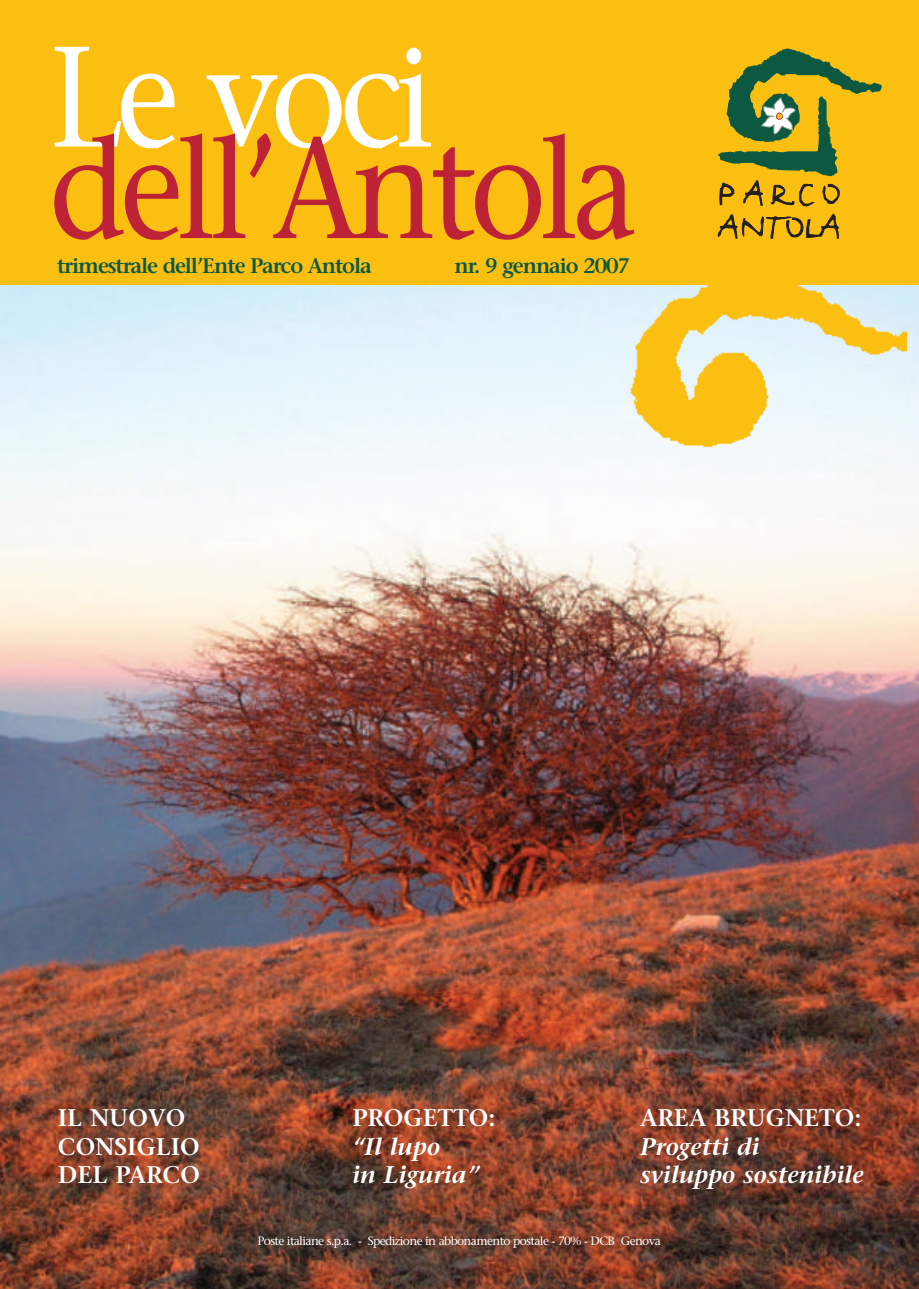
<style>
.page{position:relative;width:919px;height:1289px;background:#fff}
.page>*{position:absolute;margin:0;border:0;box-sizing:border-box;transform-origin:0 0}
.t1{font:142.35px "Stone Serif";letter-spacing:-.05em;color:#be2237;scale:.9 1}
.t2{font:142.35px "Stone Serif";letter-spacing:-.05em;color:#fff;scale:.9 1}
.t3{font:600 24px/28.8px "Stone Serif";color:#fff}
.t4{font:italic 600 24px/28.8px "Stone Serif";color:#fff}
.t5{font:600 21px "Stone Serif";letter-spacing:-.055em;color:#0d5840}
.t6{font:12px "Stone Serif";letter-spacing:-.05em;color:#fff}
</style>
<div class="page">
<img style="left:0;top:285px;width:918px;height:1003px">
<div style="left:0;top:1px;width:918px;height:284px;background:#fbbf12"></div>
<img style="left:625px;top:285px;width:280px;height:167px">
<svg style="left:718px;top:48px;width:164px;height:159px"></svg>
<svg style="left:717px;top:213px;width:122px;height:26px"></svg>
<h1 class="t2" style="left:49px;top:42px;width:429px">Le voci</h1>
<h1 class="t1" style="left:49px;top:133px;width:654px">dell’Antola</h1>
<h3 class="t5" style="left:57px;top:257px;width:316px">trimestrale dell’Ente Parco Antola</h3>
<h3 class="t5" style="left:454px;top:258px;width:177px">nr. 9 gennaio 2007</h3>
<h2 class="t3" style="left:58px;top:1105px;width:144px">IL NUOVO<br>CONSIGLIO<br>DEL PARCO</h2>
<h2 class="t3" style="left:352px;top:1105px;width:145px">PROGETTO:</h2>
<h2 class="t4" style="left:352px;top:1134px;width:128px">“Il lupo<br>in Liguria”</h2>
<h2 class="t3" style="left:640px;top:1105px;width:223px">AREA BRUGNETO:</h2>
<h2 class="t4" style="left:640px;top:1134px;width:225px">Progetti di<br>sviluppo sostenibile</h2>
<p class="t6" style="left:257px;top:1236px;width:405px">Poste italiane s.p.a. - Spedizione in abbonamento postale - 70% - DCB Genova</p>
</div>
